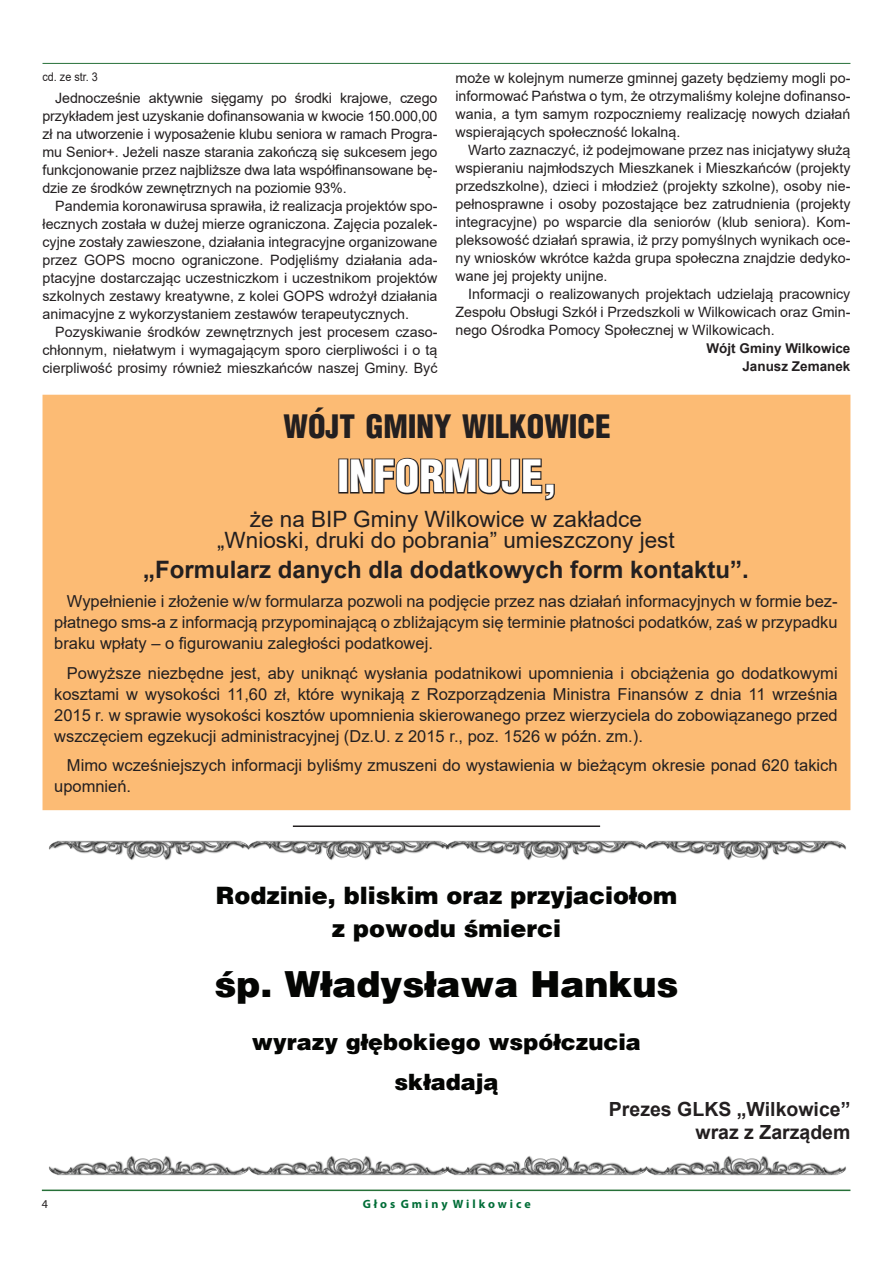
<style>
.page{position:relative;width:893px;height:1263px;background:#fff}
.page>*{position:absolute;margin:0;border:0;box-sizing:border-box;transform-origin:0 0}
.t1{font:900 43.5px "Switzerland Cond";color:#fff}
.t2{font:900 36px "Switzerland";color:#040503}
.t3{font:900 31.5px "Switzerland Cond";color:#231f20}
.t4{font:900 24px/33px "Switzerland";color:#040503;text-align:center}
.t5{font:700 24px "Arial";color:#231f20}
.t6{font:22.5px/21px "Arial";color:#231f20;text-align:center}
.t7{font:900 22.5px/39.8px "Switzerland";color:#040503;text-align:center}
.t8{font:700 19.5px/22.5px "Arial";color:#231f20;text-align:right}
.t9{font:16.5px/21px "Arial";color:#231f20;text-align:justify}
.t10{font:14.25px/18px "Arial";color:#231f20;text-align:justify}
.t11{font:700 13.5px/18px "Arial";color:#231f20;text-align:right}
.t12{font:700 12px "Myriad Pro";color:#006d37}
.t13{font:12px "Arial";color:#231f20;scale:.9 1}
.t14{font:12px "Myriad Pro";color:#231f20}
</style>
<div class="page">
<hr style="left:42px;top:1189px;width:808px;height:2px;background:#267038">
<hr style="left:43px;top:63px;width:807px;height:1px;background:#267038">
<img style="left:49px;top:1156px;width:193px;height:20px">
<img style="left:453px;top:1156px;width:186px;height:20px">
<img style="left:242px;top:1156px;width:211px;height:20px">
<img style="left:639px;top:1156px;width:207px;height:20px">
<img style="left:49px;top:840px;width:193px;height:20px">
<img style="left:453px;top:840px;width:186px;height:20px">
<img style="left:242px;top:840px;width:211px;height:20px">
<img style="left:639px;top:840px;width:207px;height:20px">
<div style="left:43px;top:395px;width:807px;height:415px;background:#fcbb74"></div>
<div style="left:338px;top:458px;width:10px;height:35px;border:2px solid #231f20"></div>
<svg style="left:350px;top:457px;width:205px;height:44px"></svg>
<hr style="left:293px;top:825px;width:307px;height:2px;background:#231f20">
<p class="t13" style="left:43px;top:69px;width:63px">cd. ze str. 3</p>
<p class="t10" style="left:43px;top:89px;width:396px;text-indent:13px">Jednocześnie aktywnie sięgamy po środki krajowe, czego przykładem jest uzyskanie dofinansowania w kwocie 150.000,00 zł na utworzenie i wyposażenie klubu seniora w ramach Progra&shy;mu Senior+. Jeżeli nasze starania zakończą się sukcesem jego funkcjonowanie przez najbliższe dwa lata współfinansowane bę&shy;dzie ze środków zewnętrznych na poziomie 93%.</p>
<p class="t10" style="left:43px;top:197px;width:396px;text-indent:13px">Pandemia koronawirusa sprawiła, iż realizacja projektów spo&shy;łecznych została w dużej mierze ograniczona. Zajęcia pozalek&shy;cyjne zostały zawieszone, działania integracyjne organizowane przez GOPS mocno ograniczone. Podjęliśmy działania ada&shy;ptacyjne dostarczając uczestniczkom i uczestnikom projektów szkolnych zestawy kreatywne, z kolei GOPS wdrożył działania animacyjne z wykorzystaniem zestawów terapeutycznych.</p>
<p class="t10" style="left:43px;top:323px;width:396px;text-indent:13px">Pozyskiwanie środków zewnętrznych jest procesem czaso&shy;chłonnym, niełatwym i wymagającym sporo cierpliwości i o tą cierpliwość prosimy również mieszkańców naszej Gminy. Być</p>
<p class="t10" style="left:455px;top:69px;width:396px">może w kolejnym numerze gminnej gazety będziemy mogli po&shy;informować Państwa o tym, że otrzymaliśmy kolejne dofinanso&shy;wania, a tym samym rozpoczniemy realizację nowych działań wspierających społeczność lokalną.</p>
<p class="t10" style="left:455px;top:141px;width:396px;text-indent:13px">Warto zaznaczyć, iż podejmowane przez nas inicjatywy służą wspieraniu najmłodszych Mieszkanek i Mieszkańców (projekty przedszkolne), dzieci i młodzież (projekty szkolne), osoby nie&shy;pełnosprawne i osoby pozostające bez zatrudnienia (projekty integracyjne) po wsparcie dla seniorów (klub seniora). Kom&shy;pleksowość działań sprawia, iż przy pomyślnych wynikach oce&shy;ny wniosków wkrótce każda grupa społeczna znajdzie dedyko&shy;wane jej projekty unijne.</p>
<p class="t10" style="left:455px;top:285px;width:396px;text-indent:13px">Informacji o realizowanych projektach udzielają pracownicy Zespołu Obsługi Szkół i Przedszkoli w Wilkowicach oraz Gmin&shy;nego Ośrodka Pomocy Społecznej w Wilkowicach.</p>
<p class="t11" style="left:707px;top:339px;width:145px">Wójt Gminy Wilkowice<br>Janusz Zemanek</p>
<h3 class="t3" style="left:284px;top:406px;width:329px">WÓJT GMINY WILKOWICE</h3>
<h1 class="t1" style="left:337px;top:448px;width:221px">INFORMUJE,</h1>
<h3 class="t6" style="left:217px;top:509px;width:459px">że na BIP Gminy Wilkowice w zakładce „Wnioski, druki do pobrania” umieszczony jest</h3>
<h3 class="t5" style="left:143px;top:552px;width:607px">„Formularz danych dla dodatkowych form kontaktu”.</h3>
<p class="t9" style="left:54px;top:591px;width:785px;text-indent:13px">Wypełnienie i złożenie w/w formularza pozwoli na podjęcie przez nas działań informacyjnych w formie bez&shy;płatnego sms-a z informacją przypominającą o zbliżającym się terminie płatności podatków, zaś w przypadku braku wpłaty – o figurowaniu zaległości podatkowej.</p>
<p class="t9" style="left:54px;top:662px;width:785px;text-indent:13px">Powyższe niezbędne jest, aby uniknąć wysłania podatnikowi upomnienia i obciążenia go dodatkowymi kosztami w wysokości 11,60 zł, które wynikają z Rozporządzenia Ministra Finansów z dnia 11 września 2015 r. w sprawie wysokości kosztów upomnienia skierowanego przez wierzyciela do zobowiązanego przed wszczęciem egzekucji administracyjnej (Dz.U. z 2015 r., poz. 1526 w późn. zm.).</p>
<p class="t9" style="left:54px;top:755px;width:785px;text-indent:13px">Mimo wcześniejszych informacji byliśmy zmuszeni do wystawienia w bieżącym okresie ponad 620 takich upomnień.</p>
<h3 class="t4" style="left:216px;top:880px;width:463px">Rodzinie, bliskim oraz przyjaciołom z powodu śmierci</h3>
<h2 class="t2" style="left:214px;top:963px;width:466px">śp. Władysława Hankus</h2>
<h3 class="t7" style="left:252px;top:1023px;width:390px">wyrazy głębokiego współczucia składają</h3>
<h3 class="t8" style="left:609px;top:1098px;width:243px">Prezes GLKS „Wilkowice” wraz z Zarządem</h3>
<p class="t14" style="left:42px;top:1196px;width:8px">4</p>
<p class="t12" style="left:363px;top:1196px;width:169px">G ł o s G m i n y W i l k o w i c e</p>
</div>
